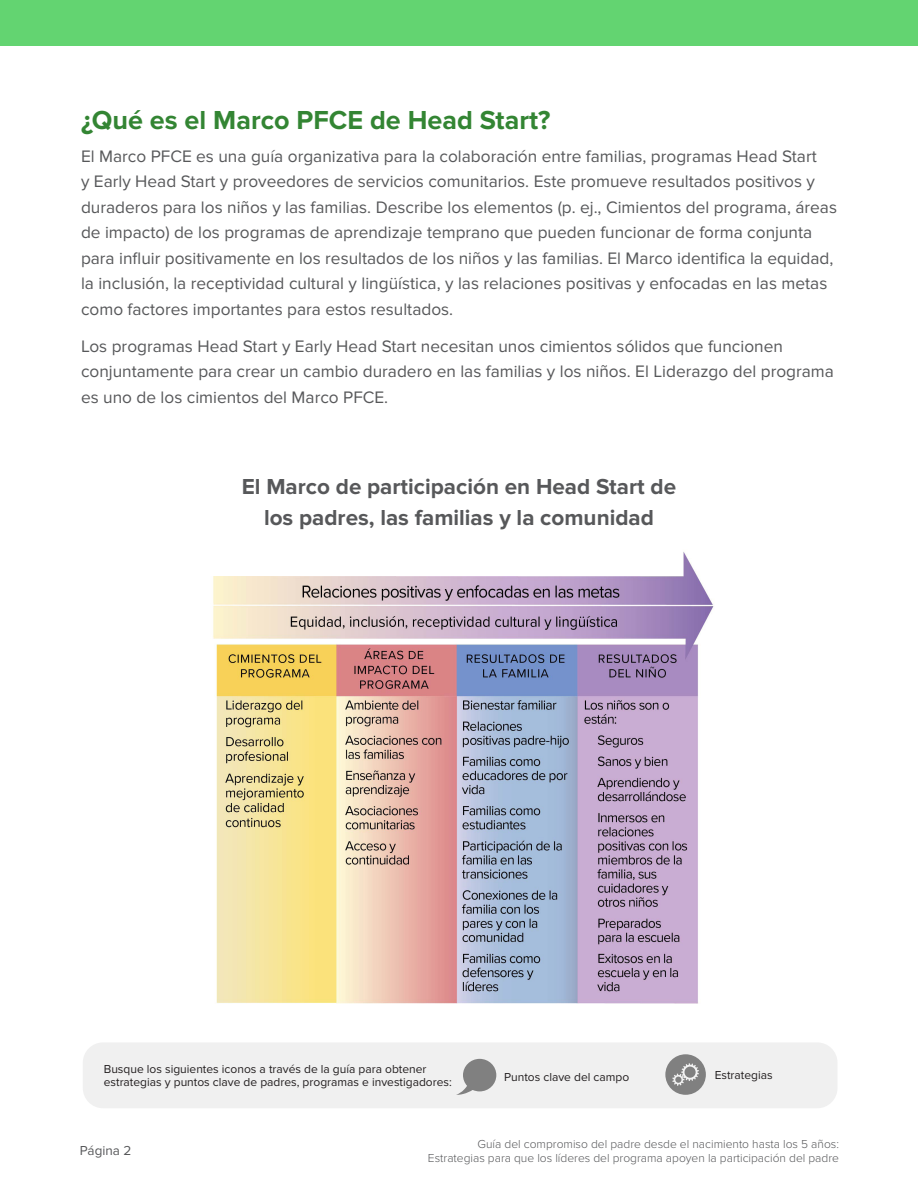
<style>
.page{position:relative;width:918px;height:1188px;background:#fff}
.page>*{position:absolute;margin:0;border:0;box-sizing:border-box;transform-origin:0 0}
.t1{font:700 27px "Proxima Nova";color:#338533}
.t2{font:700 22.5px/31.2px "Proxima Nova";color:#57585a;text-align:center}
.t3{font:17.25px/25.5px "Proxima Nova";color:#57585a}
.t4{font:13.5px "Proxima Nova";color:#57585a}
.t5{font:12px/13.5px "Proxima Nova";color:#231f20}
.t6{font:300 12px/14.4px "Proxima Nova";color:#57585a;text-align:right}
</style>
<div class="page">
<div style="left:0;top:0;width:918px;height:45px;background:#63d471"></div>
<img style="left:213px;top:552px;width:501px;height:452px">
<div style="left:83px;top:1042px;width:755px;height:66px;background:#f0f0f0;border-radius:20px"></div>
<div style="left:665px;top:1054px;width:41px;height:41px;background:#808080;border-radius:50%"></div>
<svg style="left:672px;top:1063px;width:27px;height:23px"></svg>
<svg style="left:456px;top:1059px;width:40px;height:36px"></svg>
<h2 class="t1" style="left:81px;top:105px;width:471px">¿Qué es el Marco PFCE de Head Start?</h2>
<p class="t3" style="left:81px;top:143px;width:758px">El Marco PFCE es una guía organizativa para la colaboración entre familias, programas Head Start<br>y Early Head Start y proveedores de servicios comunitarios. Este promueve resultados positivos y duraderos para los niños y las familias. Describe los elementos (p. ej., Cimientos del programa, áreas de impacto) de los programas de aprendizaje temprano que pueden funcionar de forma conjunta para influir positivamente en los resultados de los niños y las familias. El Marco identifica la equidad, la inclusión, la receptividad cultural y lingüística, y las relaciones positivas y enfocadas en las metas como factores importantes para estos resultados.</p>
<p class="t3" style="left:81px;top:334px;width:754px">Los programas Head Start y Early Head Start necesitan unos cimientos sólidos que funcionen conjuntamente para crear un cambio duradero en las familias y los niños. El Liderazgo del programa es uno de los cimientos del Marco PFCE.</p>
<p class="t2" style="left:242px;top:472px;width:436px">El Marco de participación en Head Start de los padres, las familias y la comunidad</p>
<p class="t5" style="left:104px;top:1062px;width:350px">Busque los siguientes iconos a través de la guía para obtener estrategias y puntos clave de padres, programas e investigadores:</p>
<p class="t5" style="left:504px;top:1070px;width:127px">Puntos clave del campo</p>
<p class="t5" style="left:715px;top:1068px;width:59px">Estrategias</p>
<p class="t4" style="left:80px;top:1143px;width:53px">Página 2</p>
<p class="t6" style="left:428px;top:1137px;width:413px">Guía del compromiso del padre desde el nacimiento hasta los 5 años:<br>Estrategias para que los líderes del programa apoyen la participación del padre</p>
</div>
